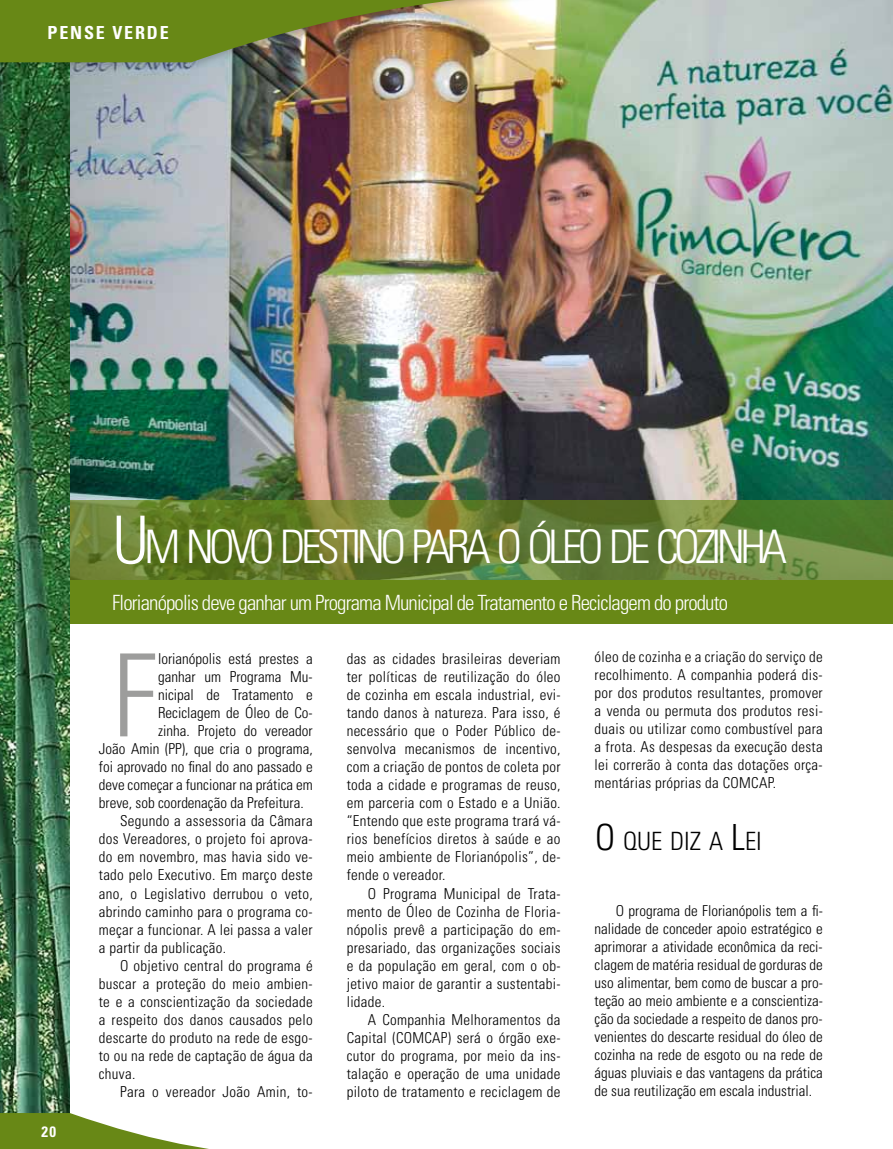
<style>
.page{position:relative;width:893px;height:1149px;background:#fff}
.page>*{position:absolute;margin:0;border:0;box-sizing:border-box;transform-origin:0 0}
.t1{font:300 condensed 114.75px "Univers LT Std";color:#9d9d9c}
.t2{font:300 condensed 46.2px "Univers LT Std";letter-spacing:-.1em;color:#fff}
.t3{font:300 condensed 25.2px "Univers LT Std";color:#000}
.t4{font:300 condensed 21px "Univers LT Std";letter-spacing:-.04em;color:#fff}
.t5{font:700 condensed 18px "Univers LT Std";letter-spacing:.1em;color:#fff}
.t6{font:300 condensed 15px/18px "Univers LT Std";letter-spacing:.02em;color:#000;text-align:justify}
.t7{font:300 condensed 15px "Univers LT Std";color:#000}
.t8{font:700 condensed 15px "Univers LT Std";color:#fff}
.s1{font-size:66px}
.s2{font-size:36px}
</style>
<div class="page">
<img style="left:70px;top:0;width:823px;height:580px">
<div style="left:70px;top:580px;width:823px;height:43px;background:#688816"></div>
<img style="left:0;top:71px;width:70px;height:1041px">
<svg style="left:0;top:1112px;width:203px;height:36px"></svg>
<div style="left:0;top:0;width:618px;height:71px;background:#000;opacity:.2"></div>
<img style="left:0;top:0;width:611px;height:62px">
<svg style="left:70px;top:500px;width:823px;height:79px;background:#677f34"></svg>
<p class="t5" style="left:48px;top:22px;width:121px">PENSE VERDE</p>
<h2 class="t2" style="left:112px;top:519px;width:676px"><span class="s1">U</span> M NOVO DESTINO PARA O ÓLEO DE COZINHA</h2>
<p class="t8" style="left:41px;top:1121px;width:16px">20</p>
<h3 class="t4" style="left:112px;top:589px;width:617px">Florianópolis deve ganhar um Programa Municipal de Tratamento e Reciclagem do produto</h3>
<h1 class="t1" style="left:112px;top:626px;width:46px">F</h1>
<p class="t7" style="left:158px;top:649px;width:156px">lorianópolis está prestes a</p>
<p class="t6" style="left:595px;top:647px;width:230px">óleo de cozinha e a criação do serviço de recolhimento. A companhia poderá dis&shy;por dos produtos resultantes, promover a venda ou permuta dos produtos resi&shy;duais ou utilizar como combustível para a frota. As despesas da execução desta lei correrão à conta das dotações orça&shy;mentárias próprias da COMCAP.</p>
<p class="t6" style="left:347px;top:649px;width:215px">das as cidades brasileiras deveriam ter políticas de reutilização do óleo de cozinha em escala industrial, evi&shy;tando danos à natureza. Para isso, é necessário que o Poder Público de&shy;senvolva mecanismos de incentivo, com a criação de pontos de coleta por toda a cidade e programas de reuso, em parceria com o Estado e a União. “Entendo que este programa trará vá&shy;rios benefícios diretos à saúde e ao meio ambiente de Florianópolis”, de&shy;fende o vereador.</p>
<p class="t6" style="left:347px;top:883px;width:215px;text-indent:21px">O Programa Municipal de Trata&shy;mento de Óleo de Cozinha de Floria&shy;nópolis prevê a participação do em&shy;presariado, das organizações sociais e da população em geral, com o ob&shy;jetivo maior de garantir a sustentabi&shy;lidade.</p>
<p class="t6" style="left:347px;top:1009px;width:215px;text-indent:21px">A Companhia Melhoramentos da Capital (COMCAP) será o órgão exe&shy;cutor do programa, por meio da ins&shy;talação e operação de uma unidade piloto de tratamento e reciclagem de</p>
<p class="t7" style="left:158px;top:667px;width:156px">ganhar um Programa Mu-</p>
<p class="t7" style="left:158px;top:685px;width:156px">nicipal de Tratamento e</p>
<p class="t7" style="left:158px;top:703px;width:156px">Reciclagem de Óleo de Co-</p>
<p class="t7" style="left:158px;top:721px;width:156px">zinha. Projeto do vereador</p>
<p class="t7" style="left:99px;top:739px;width:215px">João Amin (PP), que cria o programa,</p>
<p class="t7" style="left:99px;top:757px;width:215px">foi aprovado no final do ano passado e</p>
<p class="t7" style="left:99px;top:775px;width:215px">deve começar a funcionar na prática em</p>
<p class="t7" style="left:99px;top:793px;width:206px">breve, sob coordenação da Prefeitura.</p>
<p class="t6" style="left:120px;top:811px;width:194px">Segundo a assessoria da Câmara</p>
<p class="t6" style="left:99px;top:829px;width:215px">dos Vereadores, o projeto foi aprova-</p>
<p class="t6" style="left:99px;top:847px;width:215px">do em novembro, mas havia sido ve-</p>
<p class="t6" style="left:99px;top:865px;width:215px">tado pelo Executivo. Em março deste</p>
<p class="t6" style="left:99px;top:883px;width:215px">ano, o Legislativo derrubou o veto,</p>
<p class="t6" style="left:99px;top:901px;width:215px">abrindo caminho para o programa co-</p>
<p class="t6" style="left:99px;top:919px;width:215px">meçar a funcionar. A lei passa a valer</p>
<p class="t6" style="left:99px;top:937px;width:129px">a partir da publicação.</p>
<p class="t6" style="left:120px;top:955px;width:194px">O objetivo central do programa é</p>
<p class="t6" style="left:99px;top:973px;width:215px">buscar a proteção do meio ambien-</p>
<p class="t6" style="left:99px;top:991px;width:215px">te e a conscientização da sociedade</p>
<p class="t6" style="left:99px;top:1009px;width:215px">a respeito dos danos causados pelo</p>
<p class="t6" style="left:99px;top:1027px;width:215px">descarte do produto na rede de esgo-</p>
<p class="t6" style="left:99px;top:1045px;width:215px">to ou na rede de captação de água da</p>
<p class="t6" style="left:99px;top:1063px;width:38px">chuva.</p>
<p class="t6" style="left:120px;top:1081px;width:194px">Para o vereador João Amin, to-</p>
<h3 class="t3" style="left:595px;top:825px;width:168px"><span class="s2">O</span> QUE DIZ A <span class="s2">L</span>EI</h3>
<p class="t6" style="left:595px;top:901px;width:230px;text-indent:21px">O programa de Florianópolis tem a fi&shy;nalidade de conceder apoio estratégico e aprimorar a atividade econômica da reci&shy;clagem de matéria residual de gorduras de uso alimentar, bem como de buscar a pro&shy;teção ao meio ambiente e a conscientiza&shy;ção da sociedade a respeito de danos pro&shy;venientes do descarte residual do óleo de cozinha na rede de esgoto ou na rede de águas pluviais e das vantagens da prática de sua reutilização em escala industrial.</p>
</div>
